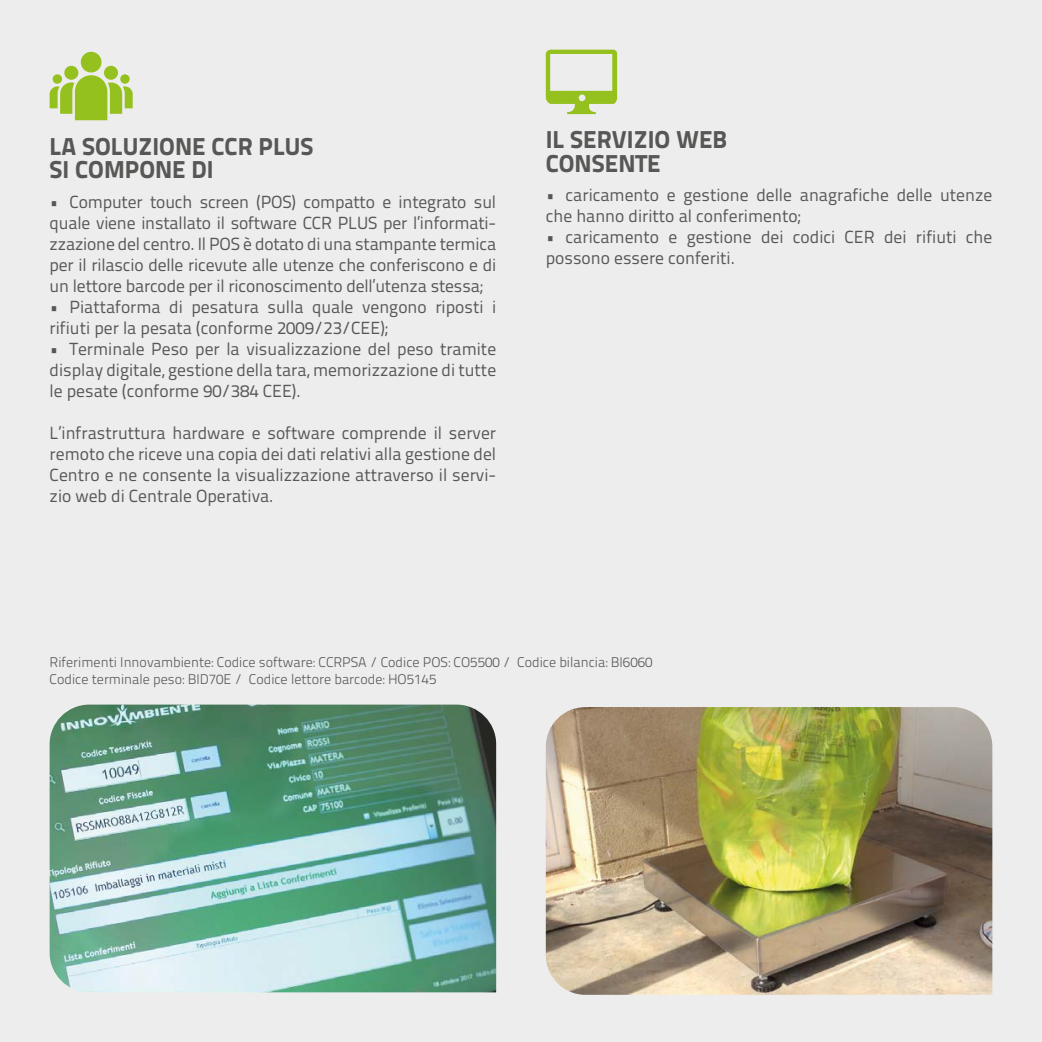
<style>
.page{position:relative;width:1042px;height:1042px;background:#ededed}
.page>*{position:absolute;margin:0;border:0;box-sizing:border-box;transform-origin:0 0}
.t1{font:24.5px/24px "Titillium Text 25 L 999 wt";color:#575756}
.t2{font:17.5px/21px "Titillium Text 25 L 400 wt";color:#575756;text-align:justify}
.t3{font:14px/16.8px "Titillium Text 25 L 250 wt";color:#575756}
</style>
<div class="page">
<svg style="left:546px;top:50px;width:71px;height:64px"></svg>
<div style="left:81px;top:52px;width:20px;height:20px;background:#95c11f;border-radius:50%"></div>
<div style="left:64px;top:66px;width:14px;height:14px;background:#95c11f;border-radius:50%"></div>
<div style="left:104px;top:66px;width:14px;height:14px;background:#95c11f;border-radius:50%"></div>
<svg style="left:50px;top:75px;width:83px;height:45px"></svg>
<img style="left:546px;top:707px;width:446px;height:288px">
<img style="left:50px;top:704px;width:446px;height:288px">
<h1 class="t1" style="left:50px;top:132px;width:265px">LA SOLUZIONE CCR PLUS<br>SI COMPONE DI</h1>
<h1 class="t1" style="left:546px;top:126px;width:183px">IL SERVIZIO WEB<br>CONSENTE</h1>
<p class="t2" style="left:546px;top:184px;width:448px">• caricamento e gestione delle anagrafiche delle utenze che hanno diritto al conferimento;</p>
<p class="t2" style="left:546px;top:226px;width:448px">• caricamento e gestione dei codici CER dei rifiuti che possono essere conferiti.</p>
<p class="t2" style="left:50px;top:190px;width:448px">• Computer touch screen (POS) compatto e integrato sul quale viene installato il software CCR PLUS per l’informati&shy;zzazione del centro. Il POS è dotato di una stampante termica per il rilascio delle ricevute alle utenze che conferiscono e di un lettore barcode per il riconoscimento dell’utenza stessa;</p>
<p class="t2" style="left:50px;top:295px;width:448px">• Piattaforma di pesatura sulla quale vengono riposti i rifiuti per la pesata (conforme 2009/23/CEE);</p>
<p class="t2" style="left:50px;top:337px;width:448px">• Terminale Peso per la visualizzazione del peso tramite display digitale, gestione della tara, memorizzazione di tutte le pesate (conforme 90/384 CEE).</p>
<p class="t2" style="left:50px;top:421px;width:448px">L’infrastruttura hardware e software comprende il server remoto che riceve una copia dei dati relativi alla gestione del Centro e ne consente la visualizzazione attraverso il servi&shy;zio web di Centrale Operativa.</p>
<p class="t3" style="left:50px;top:653px;width:604px">Riferimenti Innovambiente: Codice software: CCRPSA / Codice POS: CO5500 / Codice bilancia: BI6060<br>Codice terminale peso: BID70E / Codice lettore barcode: HO5145</p>
</div>
